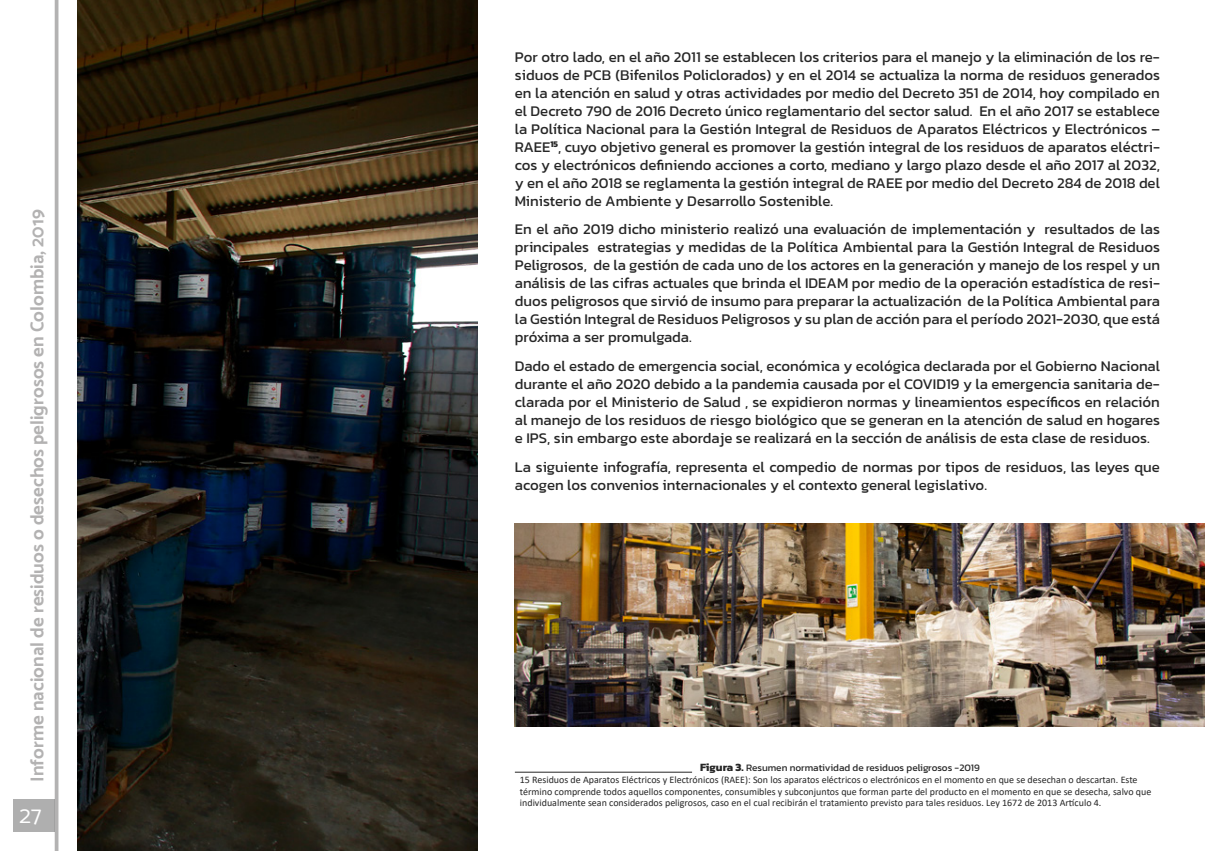
<style>
.page{position:relative;width:1205px;height:851px;background:#fff}
.page>*{position:absolute;margin:0;border:0;box-sizing:border-box;transform-origin:0 0}
.t1{font:23.75px "Catamaran";color:#fff}
.t2{font:700 18.75px "Catamaran";color:#b3b2b2}
.t3{font:15px/18px "Kanit";color:#262626;text-align:justify}
.t4{font:10px/11.2px "Calibri";color:#262626}
.t5{font:10px "Kanit";color:#262626}
.s1{font-weight:700;font-size:11.25px}
</style>
<div class="page">
<hr style="left:55px;top:0;width:3px;height:850px;background:#b3b2b2">
<div style="left:13px;top:799px;width:42px;height:33px;background:#afafaf"></div>
<hr style="left:515px;top:771px;width:177px;height:1px;background:#262626">
<img style="left:77px;top:0;width:401px;height:850px">
<img style="left:515px;top:523px;width:690px;height:203px">
<p class="t2" style="left:23px;top:781px;width:573px;rotate:-90deg">Informe nacional de residuos o desechos peligrosos en Colombia, 2019</p>
<h1 class="t1" style="left:20px;top:797px;width:23px">27</h1>
<p class="t3" style="left:515px;top:47px;width:647px">Por otro lado, en el año 2011 se establecen los criterios para el manejo y la eliminación de los re&shy;siduos de PCB (Bifenilos Policlorados) y en el 2014 se actualiza la norma de residuos generados en la atención en salud y otras actividades por medio del Decreto 351 de 2014, hoy compilado en el Decreto 790 de 2016 Decreto único reglamentario del sector salud. En el año 2017 se establece la Política Nacional para la Gestión Integral de Residuos de Aparatos Eléctricos y Electrónicos – RAEE<sup>15</sup>, cuyo objetivo general es promover la gestión integral de los residuos de aparatos eléctri&shy;cos y electrónicos definiendo acciones a corto, mediano y largo plazo desde el año 2017 al 2032, y en el año 2018 se reglamenta la gestión integral de RAEE por medio del Decreto 284 de 2018 del Ministerio de Ambiente y Desarrollo Sostenible.</p>
<p class="t3" style="left:515px;top:220px;width:647px">En el año 2019 dicho ministerio realizó una evaluación de implementación y resultados de las principales estrategias y medidas de la Política Ambiental para la Gestión Integral de Residuos Peligrosos, de la gestión de cada uno de los actores en la generación y manejo de los respel y un análisis de las cifras actuales que brinda el IDEAM por medio de la operación estadística de resi&shy;duos peligrosos que sirvió de insumo para preparar la actualización de la Política Ambiental para la Gestión Integral de Residuos Peligrosos y su plan de acción para el período 2021-2030, que está próxima a ser promulgada.</p>
<p class="t3" style="left:515px;top:356px;width:647px">Dado el estado de emergencia social, económica y ecológica declarada por el Gobierno Nacional durante el año 2020 debido a la pandemia causada por el COVID19 y la emergencia sanitaria de&shy;clarada por el Ministerio de Salud , se expidieron normas y lineamientos específicos en relación al manejo de los residuos de riesgo biológico que se generan en la atención de salud en hogares e IPS, sin embargo este abordaje se realizará en la sección de análisis de esta clase de residuos.</p>
<p class="t3" style="left:515px;top:457px;width:646px">La siguiente infografía, representa el compedio de normas por tipos de residuos, las leyes que acogen los convenios internacionales y el contexto general legislativo.</p>
<p class="t5" style="left:700px;top:760px;width:281px"><span class="s1">Figura 3.</span> Resumen normatividad de residuos peligrosos -2019</p>
<p class="t4" style="left:520px;top:774px;width:633px">15 Residuos de Aparatos Eléctricos y Electrónicos (RAEE): Son los aparatos eléctricos o electrónicos en el momento en que se desechan o descartan. Este término comprende todos aquellos componentes, consumibles y subconjuntos que forman parte del producto en el momento en que se desecha, salvo que individualmente sean considerados peligrosos, caso en el cual recibirán el tratamiento previsto para tales residuos. Ley 1672 de 2013 Artículo 4.</p>
</div>
